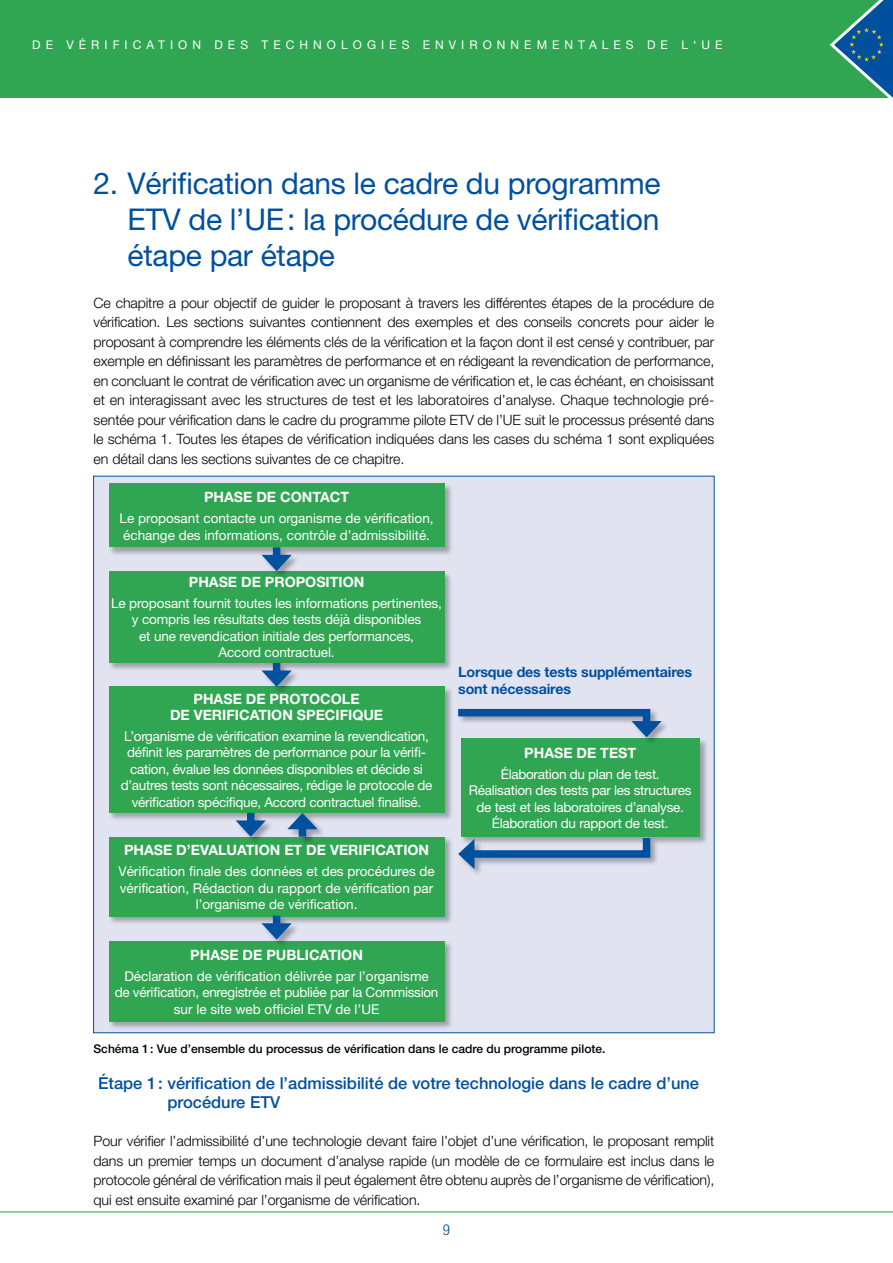
<style>
.page{position:relative;width:893px;height:1263px;background:#fff}
.page>*{position:absolute;margin:0;border:0;box-sizing:border-box;transform-origin:0 0}
.t1{font:30px/36px "Helvetica Neue";color:#0050a0}
.t2{font:500 16.5px/19.5px "Helvetica Neue";color:#0050a0}
.t3{font:300 condensed 15px "Helvetica Neue";color:#0050a0}
.t4{font:300 14.25px/19.5px "Helvetica Neue";letter-spacing:-.01em;color:#000;text-align:justify}
.t5{font:700 14.25px/16.5px "Helvetica Neue";color:#fff;text-align:center}
.t6{font:700 14.25px/16.5px "Helvetica Neue";letter-spacing:-.01em;color:#0050a0}
.t7{font:13.5px/16.5px "Helvetica Neue";letter-spacing:-.01em;color:#fff;text-align:center}
.t8{font:500 12px "Helvetica Neue";color:#000}
.t9{font:12px "Helvetica Neue";letter-spacing:.42em;color:#fff}
</style>
<div class="page">
<div style="left:0;top:0;width:893px;height:98px;background:#30a552"></div>
<svg style="left:830px;top:0;width:63px;height:98px"></svg>
<hr style="left:0;top:1212px;width:893px;height:1px;background:#30a552">
<div style="left:93px;top:476px;width:621px;height:557px;background:#e1e3f1"></div>
<div style="left:108px;top:483px;width:345px;height:73px;background:#000;opacity:.3"></div>
<div style="left:109px;top:483px;width:336px;height:64px;background:#30a552"></div>
<div style="left:108px;top:571px;width:345px;height:100px;background:#000;opacity:.3"></div>
<div style="left:109px;top:571px;width:336px;height:91px;background:#30a552"></div>
<div style="left:460px;top:738px;width:249px;height:108px;background:#000;opacity:.3"></div>
<div style="left:461px;top:739px;width:239px;height:98px;background:#30a552"></div>
<div style="left:108px;top:686px;width:345px;height:135px;background:#000;opacity:.3"></div>
<div style="left:109px;top:686px;width:336px;height:127px;background:#30a552"></div>
<div style="left:108px;top:836px;width:345px;height:89px;background:#000;opacity:.3"></div>
<div style="left:109px;top:837px;width:336px;height:79px;background:#30a552"></div>
<div style="left:108px;top:940px;width:345px;height:90px;background:#000;opacity:.3"></div>
<div style="left:109px;top:941px;width:336px;height:81px;background:#30a552"></div>
<div style="left:262px;top:662px;width:38px;height:33px;background:#000;opacity:.3"></div>
<div style="left:273px;top:663px;width:7px;height:14px;background:#0050a0"></div>
<svg style="left:261px;top:670px;width:31px;height:17px"></svg>
<div style="left:262px;top:547px;width:38px;height:32px;background:#000;opacity:.3"></div>
<div style="left:273px;top:547px;width:7px;height:14px;background:#0050a0"></div>
<svg style="left:261px;top:555px;width:31px;height:16px"></svg>
<div style="left:236px;top:812px;width:38px;height:33px;background:#000;opacity:.3"></div>
<div style="left:247px;top:813px;width:7px;height:14px;background:#0050a0"></div>
<svg style="left:236px;top:820px;width:30px;height:17px"></svg>
<div style="left:287px;top:813px;width:39px;height:32px;background:#000;opacity:.3"></div>
<div style="left:299px;top:823px;width:7px;height:14px;background:#0050a0"></div>
<svg style="left:287px;top:813px;width:31px;height:16px"></svg>
<div style="left:262px;top:915px;width:38px;height:33px;background:#000;opacity:.3"></div>
<div style="left:273px;top:916px;width:7px;height:13px;background:#0050a0"></div>
<svg style="left:261px;top:923px;width:31px;height:16px"></svg>
<div style="left:458px;top:708px;width:212px;height:38px;background:#000;opacity:.3"></div>
<svg style="left:451px;top:705px;width:211px;height:32px"></svg>
<div style="left:458px;top:838px;width:201px;height:39px;background:#000;opacity:.3"></div>
<svg style="left:458px;top:830px;width:196px;height:39px"></svg>
<p class="t9" style="left:32px;top:37px;width:681px">de vérification des technolog ies environnementales de l‘UE</p>
<h1 class="t1" style="left:128px;top:165px;width:534px;text-indent:-34px">2. Vérification dans le cadre du programme<br>ETV</h1>
<h1 class="t1" style="left:128px;top:201px;width:533px;text-indent:61px">de l’UE : la procédure de vérification étape par étape</h1>
<p class="t4" style="left:94px;top:292px;width:622px">Ce chapitre a pour objectif de guider le proposant à travers les différentes étapes de la procédure de vérification. Les sections suivantes contiennent des exemples et des conseils concrets pour aider le proposant à comprendre les éléments clés de la vérification et la façon dont il est censé y contribuer, par exemple en définissant les paramètres de performance et en rédigeant la revendication de performance, en concluant le contrat de vérification avec un organisme de vérification et, le cas échéant, en choisissant et en interagissant avec les structures de test et les laboratoires d’analyse. Chaque technologie pré&shy;sentée pour vérification dans le cadre du programme pilote ETV de l’UE suit le processus présenté dans le schéma 1. Toutes les étapes de vérification indiquées dans les cases du schéma 1 sont expliquées en détail dans les sections suivantes de ce chapitre.</p>
<p class="t5" style="left:204px;top:489px;width:146px">PHASE DE CONTACT</p>
<p class="t7" style="left:120px;top:510px;width:315px;text-align:left">Le proposant contacte un organisme de vérification, échange des informations, contrôle d’admissibilité.</p>
<p class="t5" style="left:189px;top:573px;width:177px">PHASE DE PROPOSITION</p>
<p class="t7" style="left:111px;top:595px;width:332px">Le proposant fournit toutes les informations pertinentes, y compris les résultats des tests déjà disponibles<br>et une revendication initiale des performances,<br>Accord contractuel.</p>
<p class="t5" style="left:170px;top:690px;width:215px">PHASE DE PROTOCOLE<br>DE VERIFICATION SPECIFIQUE</p>
<p class="t7" style="left:121px;top:727px;width:313px">L’organisme de vérification examine la revendication, définit les paramètres de performance pour la vérifi&shy;cation, évalue les données disponibles et décide si d’autres tests sont nécessaires, rédige le protocole de vérification spécifique, Accord contractuel finalisé.</p>
<p class="t5" style="left:124px;top:842px;width:307px">PHASE D’EVALUATION ET DE VERIFICATION</p>
<p class="t7" style="left:118px;top:863px;width:318px">Vérification finale des données et des procédures de vérification, Rédaction du rapport de vérification par l’organisme de vérification.</p>
<p class="t5" style="left:190px;top:946px;width:174px">PHASE DE PUBLICATION</p>
<p class="t7" style="left:124px;top:967px;width:306px">Déclaration de vérification délivrée par l’organisme</p>
<p class="t7" style="left:115px;top:984px;width:325px">de vérification, enregistrée et publiée par la Commission</p>
<p class="t7" style="left:174px;top:1000px;width:143px">sur le site web officiel ETV</p>
<p class="t7" style="left:336px;top:1000px;width:36px">de l’UE</p>
<p class="t6" style="left:458px;top:663px;width:235px">Lorsque des tests supplémentaires sont nécessaires</p>
<p class="t5" style="left:524px;top:744px;width:113px">PHASE DE TEST</p>
<p class="t7" style="left:469px;top:766px;width:224px">Élaboration du plan de test.<br>Réalisation des tests par les structures de test et les laboratoires d’analyse.<br>Élaboration du rapport de test.</p>
<p class="t8" style="left:94px;top:1042px;width:513px">Schéma 1: Vue d’ensemble du processus de vérification dans le cadre du programme pilote.</p>
<p class="t2" style="left:167px;top:1073px;width:533px;text-indent:-69px">Étape 1: vérification de l’admissibilité de votre technologie dans le cadre d’une procédure ETV</p>
<p class="t4" style="left:94px;top:1131px;width:622px">Pour vérifier l’admissibilité d’une technologie devant faire l’objet d’une vérification, le proposant remplit dans un premier temps un document d’analyse rapide (un modèle de ce formulaire est inclus dans le protocole général de vérification mais il peut également être obtenu auprès de l’organisme de vérification), qui est ensuite examiné par l’organisme de vérification.</p>
<p class="t3" style="left:443px;top:1221px;width:9px">9</p>
</div>
